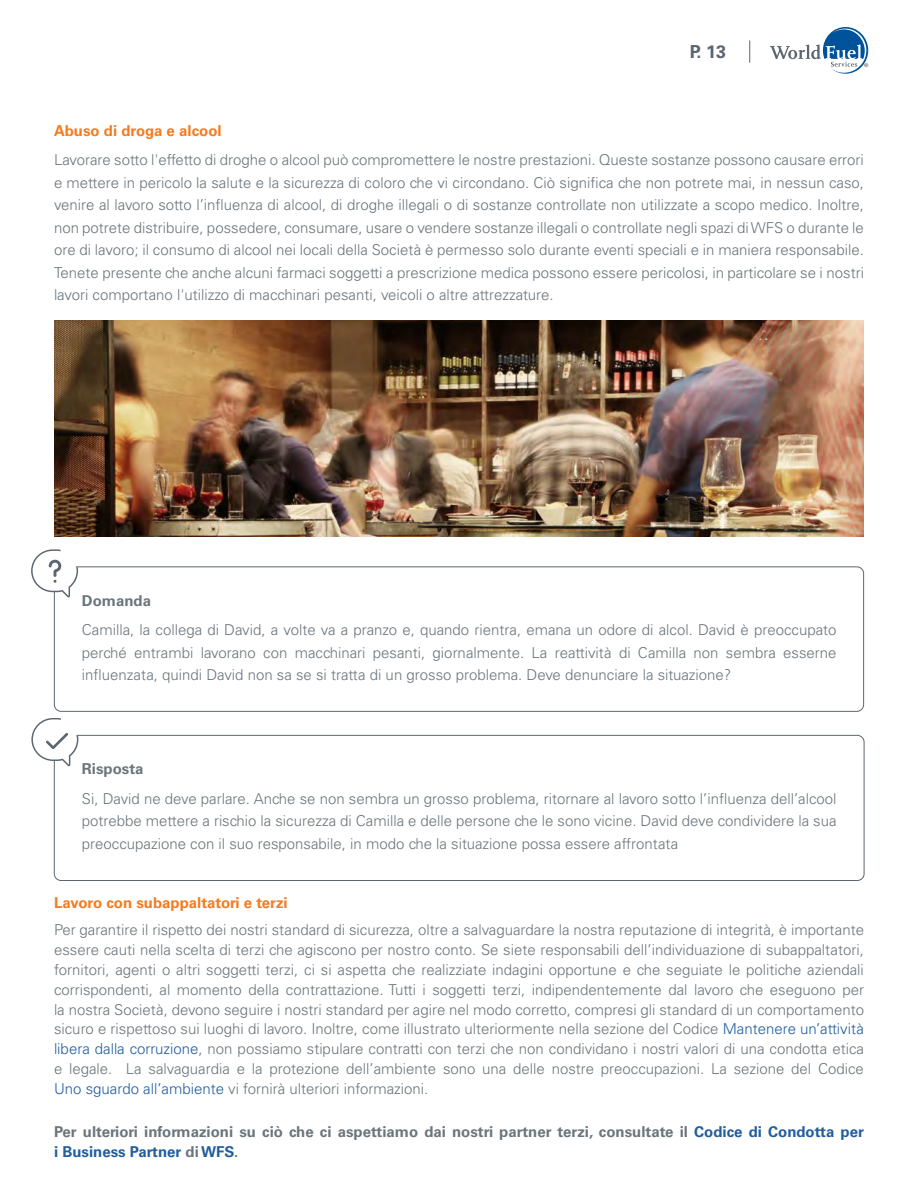
<style>
.page{position:relative;width:918px;height:1188px;background:#fff}
.page>*{position:absolute;margin:0;border:0;box-sizing:border-box;transform-origin:0 0}
.t1{font:700 18px "Univers LT Std";color:#5b6670}
.t2{font:300 15px/22.5px "Univers LT Std";color:#6b757c;text-align:justify}
.t3{font:700 15px/19.8px "Univers LT Std";color:#6b757c}
.t4{font:700 15px "Univers LT Std";color:#f47b20}
.s1{color:#215e9e}
</style>
<div class="page">
<svg style="left:770px;top:27px;width:98px;height:47px"></svg>
<svg style="left:749px;top:41px;width:1px;height:22px"></svg>
<div style="left:54px;top:735px;width:810px;height:146px;border:1px solid #5b6670;border-radius:7px"></div>
<svg style="left:31px;top:718px;width:47px;height:48px"></svg>
<div style="left:54px;top:566px;width:810px;height:146px;border:1px solid #5b6670;border-radius:7px"></div>
<svg style="left:31px;top:549px;width:47px;height:48px"></svg>
<img style="left:54px;top:320px;width:810px;height:217px">
<p class="t1" style="left:690px;top:41px;width:38px">P. 13</p>
<p class="t4" style="left:54px;top:122px;width:169px">Abuso di droga e alcool</p>
<p class="t2" style="left:54px;top:149px;width:812px">Lavorare sotto l'effetto di droghe o alcool può compromettere le nostre prestazioni. Queste sostanze possono causare errori e mettere in pericolo la salute e la sicurezza di coloro che vi circondano. Ciò significa che non potrete mai, in nessun caso, venire al lavoro sotto l’influenza di alcool, di droghe illegali o di sostanze controllate non utilizzate a scopo medico. Inoltre, non potrete distribuire, possedere, consumare, usare o vendere sostanze illegali o controllate negli spazi di WFS o durante le ore di lavoro; il consumo di alcool nei locali della Società è permesso solo durante eventi speciali e in maniera responsabile.<br>Tenete presente che anche alcuni farmaci soggetti a prescrizione medica possono essere pericolosi, in particolare se i nostri lavori comportano l'utilizzo di macchinari pesanti, veicoli o altre attrezzature.</p>
<p class="t3" style="left:82px;top:591px;width:71px">Domanda</p>
<p class="t2" style="left:82px;top:619px;width:756px">Camilla, la collega di David, a volte va a pranzo e, quando rientra, emana un odore di alcol. David è preoccupato perché entrambi lavorano con macchinari pesanti, giornalmente. La reattività di Camilla non sembra esserne influenzata, quindi David non sa se si tratta di un grosso problema. Deve denunciare la situazione?</p>
<p class="t3" style="left:82px;top:759px;width:63px">Risposta</p>
<p class="t2" style="left:82px;top:787px;width:756px">Si, David ne deve parlare. Anche se non sembra un grosso problema, ritornare al lavoro sotto l’influenza dell’alcool potrebbe mettere a rischio la sicurezza di Camilla e delle persone che le sono vicine. David deve condividere la sua preoccupazione con il suo responsabile, in modo che la situazione possa essere affrontata</p>
<p class="t4" style="left:54px;top:894px;width:235px">Lavoro con subappaltatori e terzi</p>
<p class="t2" style="left:54px;top:920px;width:812px;line-height:20px">Per garantire il rispetto dei nostri standard di sicurezza, oltre a salvaguardare la nostra reputazione di integrità, è importante essere cauti nella scelta di terzi che agiscono per nostro conto. Se siete responsabili dell’individuazione di subappaltatori, fornitori, agenti o altri soggetti terzi, ci si aspetta che realizziate indagini opportune e che seguiate le politiche aziendali corrispondenti, al momento della contrattazione. Tutti i soggetti terzi, indipendentemente dal lavoro che eseguono per la nostra Società, devono seguire i nostri standard per agire nel modo corretto, compresi gli standard di un comportamento sicuro e rispettoso sui luoghi di lavoro. Inoltre, come illustrato ulteriormente nella sezione del Codice <span class="s1">Mantenere un’attività libera dalla corruzione</span>, non possiamo stipulare contratti con terzi che non condividano i nostri valori di una condotta etica e legale. La salvaguardia e la protezione dell’ambiente sono una delle nostre preoccupazioni. La sezione del Codice <span class="s1">Uno sguardo all’ambiente</span> vi fornirà ulteriori informazioni.</p>
<p class="t3" style="left:54px;top:1122px;width:811px">Per ulteriori informazioni su ciò che ci aspettiamo dai nostri partner terzi, consultate il <span class="s1">Codice di Condotta per i Business Partner</span> di <span class="s1">WFS</span>.</p>
</div>
